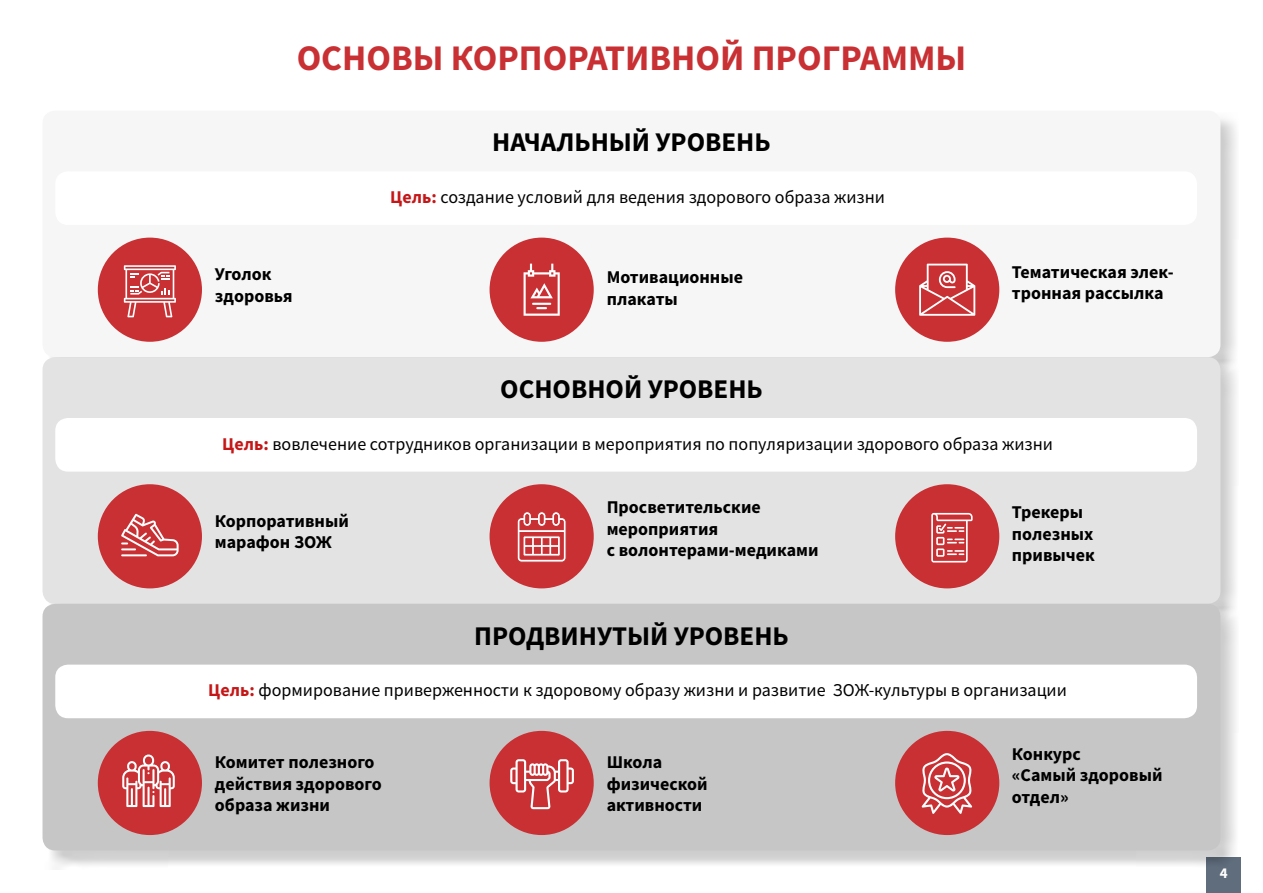
<style>
.page{position:relative;width:1263px;height:893px;background:#fff}
.page>*{position:absolute;margin:0;border:0;box-sizing:border-box;transform-origin:0 0}
.t1{font:700 36px "Source Sans Pro";color:#c83033}
.t2{font:700 27px "Source Sans Pro";color:#000}
.t3{font:700 18px/21.6px "Source Sans Pro";color:#000}
.t4{font:18px "Source Sans Pro";color:#000}
.t5{font:700 15px "Source Sans Pro";color:#fff}
.s1{font-weight:700;color:#c51718}
</style>
<div class="page">
<div style="left:1206px;top:857px;width:35px;height:36px;background:#606d7d"></div>
<div style="left:43px;top:111px;width:1177px;height:246px;background:#f6f6f6;border-radius:13px"></div>
<div style="left:55px;top:171px;width:1142px;height:54px;background:#fff;border-radius:13px"></div>
<div style="left:490px;top:238px;width:104px;height:104px;background:#c83033;border-radius:50%"></div>
<svg style="left:523px;top:264px;width:37px;height:52px"></svg>
<div style="left:895px;top:238px;width:104px;height:104px;background:#c83033;border-radius:50%"></div>
<svg style="left:919px;top:264px;width:56px;height:52px"></svg>
<div style="left:98px;top:238px;width:104px;height:104px;background:#c83033;border-radius:50%"></div>
<svg style="left:124px;top:265px;width:52px;height:52px"></svg>
<div style="left:43px;top:357px;width:1177px;height:247px;background:#e3e3e3;border-radius:13px"></div>
<div style="left:55px;top:418px;width:1142px;height:54px;background:#fff;border-radius:13px"></div>
<div style="left:490px;top:484px;width:104px;height:104px;background:#c83033;border-radius:50%"></div>
<div style="left:895px;top:484px;width:104px;height:104px;background:#c83033;border-radius:50%"></div>
<div style="left:98px;top:484px;width:104px;height:104px;background:#c83033;border-radius:50%"></div>
<svg style="left:931px;top:513px;width:42px;height:49px"></svg>
<svg style="left:121px;top:514px;width:58px;height:42px"></svg>
<hr style="left:121px;top:554px;width:26px;height:2px;background:#fff">
<svg style="left:517px;top:512px;width:49px;height:50px"></svg>
<div style="left:45px;top:606px;width:1194px;height:263px;background:#000;opacity:.2"></div>
<div style="left:43px;top:604px;width:1177px;height:246px;background:#c6c6c6;border-radius:13px"></div>
<div style="left:55px;top:665px;width:1142px;height:53px;background:#fff;border-radius:13px"></div>
<div style="left:490px;top:731px;width:104px;height:104px;background:#c83033;border-radius:50%"></div>
<div style="left:895px;top:731px;width:104px;height:104px;background:#c83033;border-radius:50%"></div>
<div style="left:98px;top:731px;width:104px;height:104px;background:#c83033;border-radius:50%"></div>
<svg style="left:921px;top:753px;width:51px;height:61px"></svg>
<svg style="left:510px;top:759px;width:64px;height:50px"></svg>
<svg style="left:122px;top:754px;width:53px;height:53px"></svg>
<h1 class="t1" style="left:297px;top:33px;width:671px">ОСНОВЫ КОРПОРАТИВНОЙ ПРОГРАММЫ</h1>
<h2 class="t2" style="left:492px;top:124px;width:280px">НАЧАЛЬНЫЙ УРОВЕНЬ</h2>
<p class="t4" style="left:390px;top:185px;width:496px"><span class="s1">Цель:</span> создание условий для ведения здорового образа жизни</p>
<p class="t3" style="left:215px;top:263px;width:79px">Уголок здоровья</p>
<p class="t3" style="left:607px;top:266px;width:138px">Мотивационные плакаты</p>
<p class="t3" style="left:1012px;top:261px;width:163px">Тематическая элек&shy;тронная рассылка</p>
<h2 class="t2" style="left:500px;top:371px;width:264px">ОСНОВНОЙ УРОВЕНЬ</h2>
<p class="t4" style="left:222px;top:432px;width:832px"><span class="s1">Цель:</span> вовлечение сотрудников организации в мероприятия по популяризации здорового образа жизни</p>
<p class="t3" style="left:215px;top:509px;width:135px">Корпоративный марафон ЗОЖ</p>
<p class="t3" style="left:607px;top:496px;width:213px">Просветительские мероприятия<br>с волонтерами-медиками</p>
<p class="t3" style="left:1012px;top:501px;width:84px">Трекеры полезных привычек</p>
<h2 class="t2" style="left:474px;top:617px;width:316px">ПРОДВИНУТЫЙ УРОВЕНЬ</h2>
<p class="t4" style="left:208px;top:679px;width:860px"><span class="s1">Цель:</span> формирование приверженности к здоровому образу жизни и развитие ЗОЖ-культуры в организации</p>
<p class="t3" style="left:215px;top:751px;width:168px">Комитет полезного действия здорового образа жизни</p>
<p class="t3" style="left:607px;top:751px;width:103px">Школа физической активности</p>
<p class="t3" style="left:1012px;top:743px;width:152px">Конкурс<br>«Самый здоровый отдел»</p>
<p class="t5" style="left:1220px;top:862px;width:9px">4</p>
</div>
